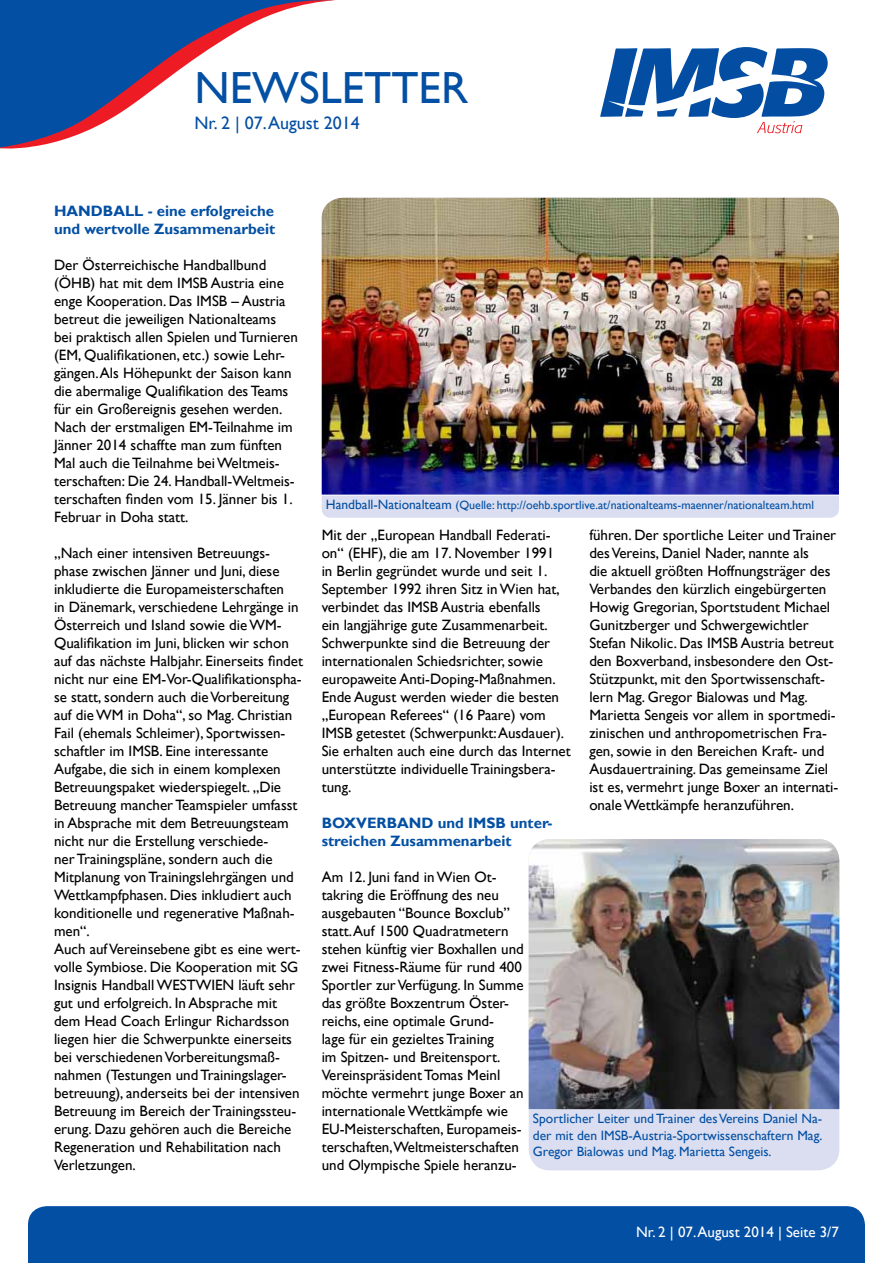
<style>
.page{position:relative;width:893px;height:1263px;background:#fff}
.page>*{position:absolute;margin:0;border:0;box-sizing:border-box;transform-origin:0 0}
.t1{font:45px "Gill Sans";color:#034fa3}
.t2{font:18px "Gill Sans";color:#034fa3}
.t3{font:15px/18px "Gill Sans";color:#000}
.t4{font:700 15px/18px "Gill Sans";color:#034fa3}
.t5{font:15px "Gill Sans";color:#fff}
.t6{font:13.5px/16.2px "Gill Sans";color:#034fa3;text-align:justify}
.t7{font:12px "Gill Sans";color:#034fa3}
.s1{font-size:13.5px}
</style>
<div class="page">
<div style="left:28px;top:1206px;width:837px;height:57px;background:#034fa3"></div>
<svg style="left:0;top:0;width:336px;height:149px"></svg>
<svg style="left:600px;top:47px;width:228px;height:86px"></svg>
<img style="left:529px;top:839px;width:310px;height:270px">
<img style="left:322px;top:198px;width:517px;height:297px">
<div style="left:529px;top:1110px;width:310px;height:60px;background:#dbdef0"></div>
<div style="left:322px;top:496px;width:517px;height:22px;background:#dbdef0"></div>
<h1 class="t1" style="left:195px;top:62px;width:63px">Newsletter</h1>
<p class="t2" style="left:195px;top:112px;width:167px">Nr. 2 | 07. August 2014</p>
<p class="t4" style="left:54px;top:202px;width:223px">HANDBALL - eine erfolgreiche und wertvolle Zusammenarbeit</p>
<p class="t3" style="left:54px;top:256px;width:245px">Der Österreichische Handballbund (ÖHB) hat mit dem IMSB Austria eine enge Kooperation. Das IMSB – Austria betreut die jeweiligen Nationalteams bei praktisch allen Spielen und Turnieren (EM, Qualifikationen, etc.) sowie Lehr&shy;gängen. Als Höhepunkt der Saison kann die abermalige Qualifikation des Teams für ein Großereignis gesehen werden.<br>Nach der erstmaligen EM-Teilnahme im Jänner 2014 schaffte man zum fünften Mal auch die Teilnahme bei Weltmeis&shy;terschaften: Die 24. Handball-Weltmeis&shy;terschaften finden vom 15. Jänner bis 1.<br>Februar in Doha statt.</p>
<p class="t3" style="left:54px;top:544px;width:251px">„Nach einer intensiven Betreuungs&shy;phase zwischen Jänner und Juni, diese inkludierte die Europameisterschaften<br>in Dänemark, verschiedene Lehrgänge in Österreich und Island sowie die WM-Qualifikation im Juni, blicken wir schon auf das nächste Halbjahr. Einerseits findet nicht nur eine EM-Vor-Qualifikationspha&shy;se statt, sondern auch die Vorbereitung auf die WM in Doha“, so Mag. Christian Fail (ehemals Schleimer), Sportwissen&shy;schaftler im IMSB. Eine interessante Aufgabe, die sich in einem komplexen Betreuungspaket wiederspiegelt. „Die Betreuung mancher Teamspieler umfasst in Absprache mit dem Betreuungsteam nicht nur die Erstellung verschiede-<br>ner Trainingspläne, sondern auch die Mitplanung von Trainingslehrgängen und Wettkampfphasen. Dies inkludiert auch konditionelle und regenerative Maßnah&shy;men“.<br>Auch auf Vereinsebene gibt es eine wert&shy;volle Symbiose. Die Kooperation mit SG Insignis Handball WESTWIEN läuft sehr gut und erfolgreich. In Absprache mit dem Head Coach Erlingur Richardsson liegen hier die Schwerpunkte einerseits bei verschiedenen Vorbereitungsmaß&shy;nahmen (Testungen und Trainingslager&shy;betreuung), anderseits bei der intensiven Betreuung im Bereich der Trainingssteu&shy;erung. Dazu gehören auch die Bereiche Regeneration und Rehabilitation nach Verletzungen.</p>
<p class="t7" style="left:326px;top:498px;width:490px"><span class="s1">Handball-Nationalteam</span> (Quelle: http://oehb.sportlive.at/nationalteams-maenner/nationalteam.html</p>
<p class="t3" style="left:589px;top:526px;width:251px">führen. Der sportliche Leiter und Trainer des Vereins, Daniel Nader, nannte als<br>die aktuell größten Hoffnungsträger des Verbandes den kürzlich eingebürgerten Howig Gregorian, Sportstudent Michael Gunitzberger und Schwergewichtler Stefan Nikolic. Das IMSB Austria betreut den Boxverband, insbesondere den Ost-Stützpunkt, mit den Sportwissenschaft&shy;lern Mag. Gregor Bialowas und Mag.<br>Marietta Sengeis vor allem in sportmedi&shy;zinischen und anthropometrischen Fra&shy;gen, sowie in den Bereichen Kraft- und Ausdauertraining. Das gemeinsame Ziel ist es, vermehrt junge Boxer an internati&shy;onale Wettkämpfe heranzuführen.</p>
<p class="t3" style="left:322px;top:526px;width:251px">Mit der „European Handball Federati&shy;on“ (EHF), die am 17. November 1991<br>in Berlin gegründet wurde und seit 1.<br>September 1992 ihren Sitz in Wien hat, verbindet das IMSB Austria ebenfalls<br>ein langjährige gute Zusammenarbeit.<br>Schwerpunkte sind die Betreuung der internationalen Schiedsrichter, sowie europaweite Anti-Doping-Maßnahmen.<br>Ende August werden wieder die besten „European Referees“ (16 Paare) vom IMSB getestet (Schwerpunkt: Ausdauer).<br>Sie erhalten auch eine durch das Internet unterstützte individuelle Trainingsbera&shy;tung.</p>
<p class="t4" style="left:322px;top:814px;width:232px">BOXVERBAND und IMSB unter&shy;streichen Zusammenarbeit</p>
<p class="t3" style="left:322px;top:868px;width:204px">Am 12. Juni fand in Wien Ot&shy;takring die Eröffnung des neu ausgebauten “Bounce Boxclub” statt. Auf 1500 Quadratmetern stehen künftig vier Boxhallen und zwei Fitness-Räume für rund 400<br>Sportler zur Verfügung. In Summe das größte Boxzentrum Öster&shy;reichs, eine optimale Grund-<br>lage für ein gezieltes Training<br>im Spitzen- und Breitensport.<br>Vereinspräsident Tomas Meinl möchte vermehrt junge Boxer an internationale Wettkämpfe wie<br>EU-Meisterschaften, Europameis&shy;terschaften,Weltmeisterschaften und Olympische Spiele heranzu-</p>
<p class="t6" style="left:533px;top:1111px;width:291px">Sportlicher Leiter und Trainer des Vereins Daniel Na&shy;der mit den IMSB-Austria-Sportwissenschaftern Mag.<br>Gregor Bialowas und Mag. Marietta Sengeis.</p>
<p class="t5" style="left:636px;top:1223px;width:204px">Nr. 2 | 07. August 2014 | Seite 3/7</p>
</div>
